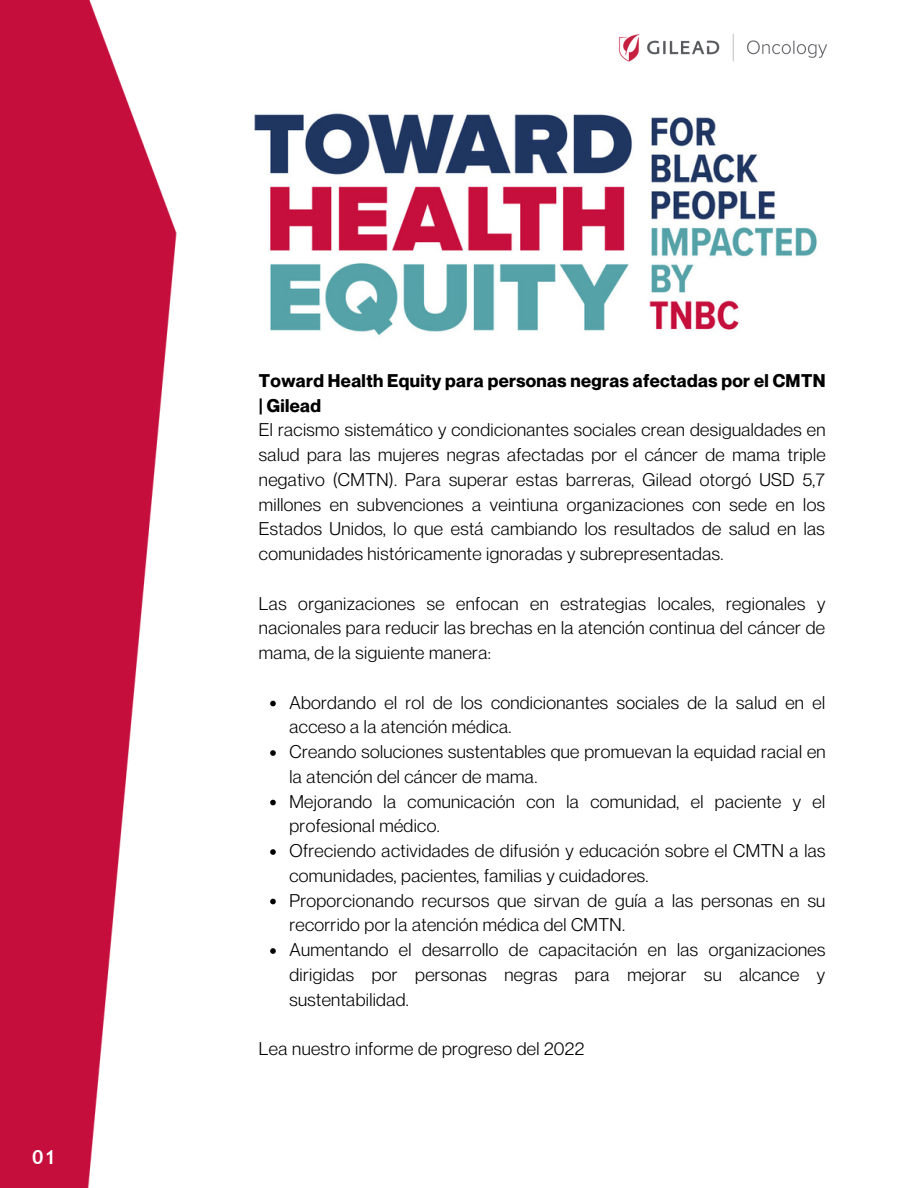
<style>
.page{position:relative;width:918px;height:1188px;background:#fff}
.page>*{position:absolute;margin:0;border:0;box-sizing:border-box;transform-origin:0 0}
.t1{font:700 19.5px "Trebuchet MS";color:#fff}
.t2{font:18px/24.8px "Neue Montreal";letter-spacing:.02em;color:#000;text-align:justify}
.t3{font:700 18px/24.8px "Neue Montreal";letter-spacing:.02em;color:#000}
</style>
<div class="page">
<img style="left:0;top:0;width:177px;height:1188px">
<svg style="left:270px;top:701px;width:6px;height:5px"></svg>
<svg style="left:270px;top:750px;width:6px;height:6px"></svg>
<svg style="left:270px;top:800px;width:6px;height:5px"></svg>
<svg style="left:270px;top:849px;width:6px;height:6px"></svg>
<svg style="left:270px;top:899px;width:6px;height:5px"></svg>
<svg style="left:270px;top:948px;width:6px;height:6px"></svg>
<img style="left:254px;top:113px;width:563px;height:223px">
<img style="left:618px;top:34px;width:210px;height:28px">
<p class="t1" style="left:32px;top:1145px;width:25px">01</p>
<p class="t3" style="left:259px;top:368px;width:568px">Toward Health Equity para personas negras afectadas por el CMTN | Gilead</p>
<p class="t2" style="left:259px;top:417px;width:568px">El racismo sistemático y condicionantes sociales crean desigualdades en salud para las mujeres negras afectadas por el cáncer de mama triple negativo (CMTN). Para superar estas barreras, Gilead otorgó USD 5,7 millones en subvenciones a veintiuna organizaciones con sede en los Estados Unidos, lo que está cambiando los resultados de salud en las comunidades históricamente ignoradas y subrepresentadas.</p>
<p class="t2" style="left:259px;top:591px;width:568px">Las organizaciones se enfocan en estrategias locales, regionales y nacionales para reducir las brechas en la atención continua del cáncer de mama, de la siguiente manera:</p>
<p class="t2" style="left:290px;top:690px;width:538px;text-align:left">Abordando el rol de los condicionantes sociales de la salud en el acceso a la atención médica.<br>Creando soluciones sustentables que promuevan la equidad racial en la atención del cáncer de mama.<br>Mejorando la comunicación con la comunidad, el paciente y el profesional médico.<br>Ofreciendo actividades de difusión y educación sobre el CMTN a las comunidades, pacientes, familias y cuidadores.<br>Proporcionando recursos que sirvan de guía a las personas en su recorrido por la atención médica del CMTN.<br>Aumentando el desarrollo de capacitación en las organizaciones dirigidas por personas negras para mejorar su alcance y sustentabilidad.</p>
<p class="t2" style="left:259px;top:1036px;width:327px">Lea nuestro informe de progreso del 2022</p>
</div>
